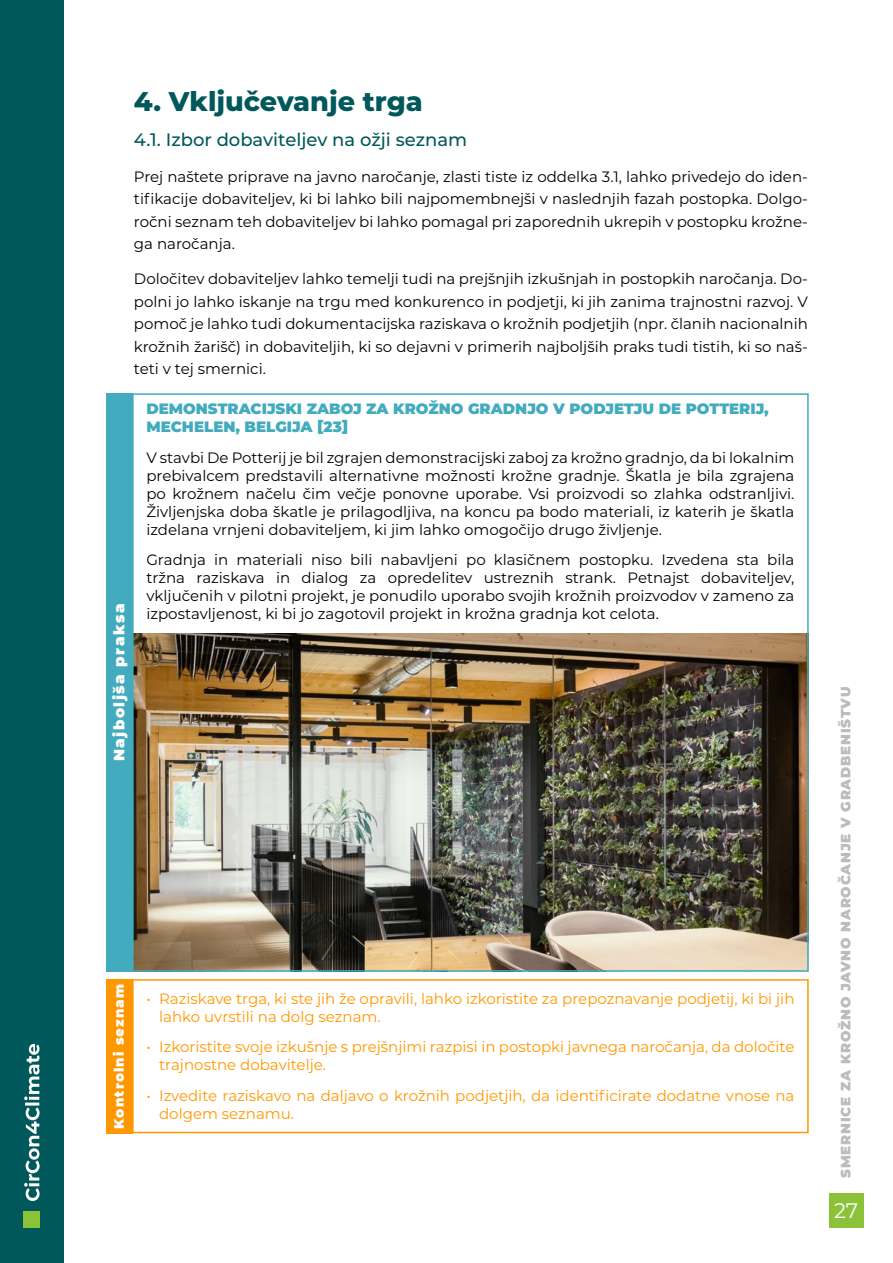
<style>
.page{position:relative;width:893px;height:1263px;background:#fff}
.page>*{position:absolute;margin:0;border:0;box-sizing:border-box;transform-origin:0 0}
.t1{font:800 27px "Montserrat";color:#00585b}
.t2{font:21px "Montserrat";color:#fff}
.t3{font:500 18px "Montserrat";color:#00585b}
.t4{font:15px/22.5px "Montserrat";color:#000;text-align:justify}
.t5{font:15px/18px "Montserrat";color:#ff9800}
.t6{font:900 15px/18px "Montserrat";color:#42abbd}
.t7{font:900 15px "Montserrat";letter-spacing:.1em;color:#fff}
.t8{font:900 13.5px "Montserrat";letter-spacing:.06em;color:#bcbcbc}
.t9{font:900 13.5px "Montserrat";letter-spacing:.08em;color:#fff}
</style>
<div class="page">
<div style="left:0;top:0;width:64px;height:1263px;background:#00585b"></div>
<div style="left:829px;top:1193px;width:35px;height:35px;background:#8bc238"></div>
<svg style="left:24px;top:1044px;width:16px;height:157px"></svg>
<div style="left:24px;top:1211px;width:16px;height:17px;background:#8bc238"></div>
<img style="left:135px;top:634px;width:671px;height:335px">
<div style="left:106px;top:393px;width:26px;height:579px;background:#42abbd"></div>
<div style="left:132px;top:979px;width:677px;height:154px;border:2px solid #ff9800"></div>
<div style="left:106px;top:979px;width:26px;height:154px;background:#ff9800"></div>
<h1 class="t1" style="left:134px;top:82px;width:290px">4. Vključevanje trga</h1>
<p class="t3" style="left:134px;top:127px;width:335px">4.1. Izbor dobaviteljev na ožji seznam</p>
<p class="t4" style="left:134px;top:165px;width:675px">Prej naštete priprave na javno naročanje, zlasti tiste iz oddelka 3.1, lahko privedejo do iden&shy;tifikacije dobaviteljev, ki bi lahko bili najpomembnejši v naslednjih fazah postopka. Dolgo&shy;ročni seznam teh dobaviteljev bi lahko pomagal pri zaporednih ukrepih v postopku krožne&shy;ga naročanja.</p>
<p class="t4" style="left:134px;top:267px;width:675px">Določitev dobaviteljev lahko temelji tudi na prejšnjih izkušnjah in postopkih naročanja. Do&shy;polni jo lahko iskanje na trgu med konkurenco in podjetji, ki jih zanima trajnostni razvoj. V pomoč je lahko tudi dokumentacijska raziskava o krožnih podjetjih (npr. članih nacionalnih krožnih žarišč) in dobaviteljih, ki so dejavni v primerih najboljših praks tudi tistih, ki so naš&shy;teti v tej smernici.</p>
<p class="t6" style="left:146px;top:399px;width:624px">DEMONSTRACIJSKI ZABOJ ZA KROŽNO GRADNJO V PODJETJU DE POTTERIJ,<br>MECHELEN, BELGIJA [23]</p>
<p class="t4" style="left:146px;top:448px;width:649px;line-height:18px">V stavbi De Potterij je bil zgrajen demonstracijski zaboj za krožno gradnjo, da bi lokalnim prebivalcem predstavili alternativne možnosti krožne gradnje. Škatla je bila zgrajena po krožnem načelu čim večje ponovne uporabe. Vsi proizvodi so zlahka odstranljivi.<br>Življenjska doba škatle je prilagodljiva, na koncu pa bodo materiali, iz katerih je škatla izdelana vrnjeni dobaviteljem, ki jim lahko omogočijo drugo življenje.</p>
<p class="t4" style="left:146px;top:550px;width:650px;line-height:18px">Gradnja in materiali niso bili nabavljeni po klasičnem postopku. Izvedena sta bila tržna raziskava in dialog za opredelitev ustreznih strank. Petnajst dobaviteljev, vključenih v pilotni projekt, je ponudilo uporabo svojih krožnih proizvodov v zameno za izpostavljenost, ki bi jo zagotovil projekt in krožna gradnja kot celota.</p>
<p class="t7" style="left:108px;top:761px;width:159px;rotate:-90deg">Najboljša praksa</p>
<p class="t9" style="left:109px;top:1129px;width:146px;rotate:-90deg">Kontrolni seznam</p>
<p class="t5" style="left:159px;top:989px;width:637px;text-indent:-13px">• Raziskave trga, ki ste jih že opravili, lahko izkoristite za prepoznavanje podjetij, ki bi jih lahko uvrstili na dolg seznam.</p>
<p class="t5" style="left:159px;top:1037px;width:637px;text-indent:-13px">• Izkoristite svoje izkušnje s prejšnjimi razpisi in postopki javnega naročanja, da določite trajnostne dobavitelje.</p>
<p class="t5" style="left:159px;top:1086px;width:637px;text-indent:-13px">• Izvedite raziskavo na daljavo o krožnih podjetjih, da identificirate dodatne vnose na dolgem seznamu.</p>
<p class="t8" style="left:835px;top:1178px;width:493px;rotate:-90deg">SMERNICE ZA KROŽNO JAVNO NAROČANJE V GRADBENIŠTVU</p>
<h2 class="t2" style="left:834px;top:1196px;width:26px">27</h2>
</div>
